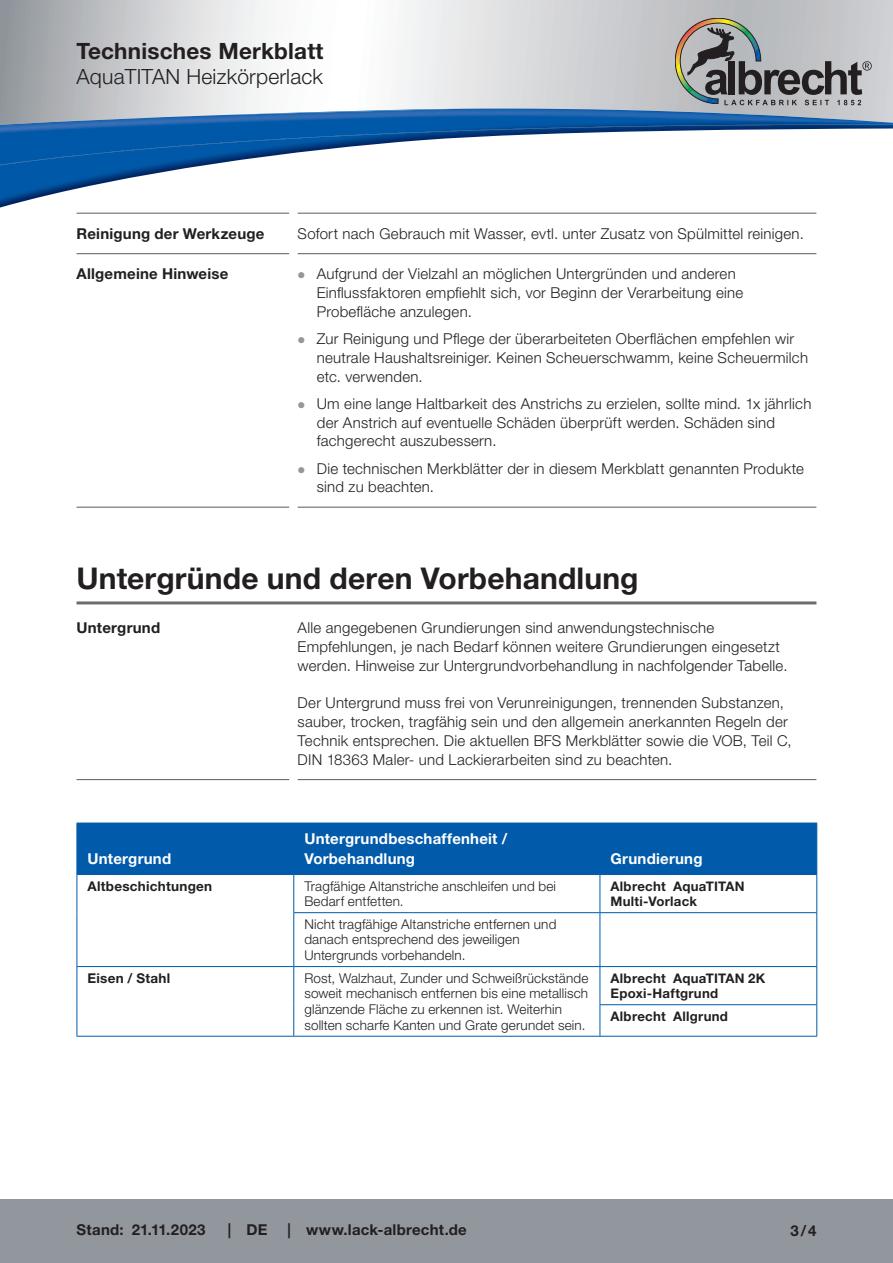
<style>
.page{position:relative;width:893px;height:1263px;background:#fff}
.page>*{position:absolute;margin:0;border:0;box-sizing:border-box;transform-origin:0 0}
.CB_AF_Kapitel_Ueberschrift{font:700 30px "Helvetica Neue LT Std";letter-spacing:.005em;color:#231f20}
.CB_AF_Kopf_TM{font:700 22.5px "Helvetica Neue LT Std";letter-spacing:.01em;color:#231f20}
.CB_AF_Kopf_Produktname_klein{font:300 21px "Helvetica Neue LT Std";letter-spacing:.01em;color:#231f20}
.CB_AF_Text_Standard{font:300 15px/18.8px "Helvetica Neue LT Std";letter-spacing:.015em;color:#231f20}
.CB_AF_Tab_Kopfzeile{font:700 15px/19.5px "Helvetica Neue LT Std";letter-spacing:.015em;color:#fff}
.CB_AF_Abschnitt_Ueberschrift{font:700 15px "Helvetica Neue LT Std";letter-spacing:.015em;color:#231f20}
.CB_AF_Fuß_Stand_linksb{font:700 15px "Helvetica Neue LT Std";letter-spacing:.015em;color:#231f20}
.CB_AF_Tab_Text_Standard{font:300 13.5px/15.8px "Helvetica Neue LT Std";letter-spacing:.01em;color:#231f20}
.CB_AF_Tab_Text_Standard-2{font:700 13.5px "Helvetica Neue LT Std";letter-spacing:.02em;color:#231f20}
.CB_AF_Tab_Text_Standard-3{font:700 13.2px/15.8px "Helvetica Neue LT Std";letter-spacing:.02em;color:#231f20}
</style>
<div class="page">
<svg style="left:0;top:0;width:893px;height:109px"></svg>
<img style="left:0;top:165px;width:206px;height:43px">
<img style="left:0;top:109px;width:893px;height:15px">
<img style="left:0;top:124px;width:893px;height:41px">
<svg style="left:675px;top:18px;width:197px;height:87px;background:#9a9b9b"></svg>
<div style="left:0;top:1199px;width:893px;height:64px;background:#91979d"></div>
<hr style="left:77px;top:213px;width:212px;height:1px;background:#6c6d70">
<hr style="left:298px;top:213px;width:518px;height:1px;background:#6c6d70">
<hr style="left:77px;top:253px;width:212px;height:1px;background:#6c6d70">
<hr style="left:298px;top:253px;width:518px;height:1px;background:#6c6d70">
<hr style="left:77px;top:507px;width:212px;height:1px;background:#6c6d70">
<hr style="left:298px;top:507px;width:518px;height:1px;background:#6c6d70">
<hr style="left:77px;top:779px;width:212px;height:1px;background:#6c6d70">
<hr style="left:298px;top:779px;width:518px;height:1px;background:#6c6d70">
<hr style="left:77px;top:601px;width:739px;height:3px;background:#6c6d70">
<div style="left:78px;top:824px;width:738px;height:50px;background:#015aaa"></div>
<hr style="left:77px;top:823px;width:1px;height:51px;background:#015aaa">
<hr style="left:77px;top:823px;width:217px;height:1px;background:#015aaa">
<hr style="left:77px;top:874px;width:217px;height:1px;background:#015aaa">
<hr style="left:293px;top:823px;width:1px;height:51px;background:#015aaa">
<hr style="left:294px;top:823px;width:306px;height:1px;background:#015aaa">
<hr style="left:294px;top:874px;width:306px;height:1px;background:#015aaa">
<hr style="left:600px;top:823px;width:1px;height:51px;background:#015aaa">
<hr style="left:600px;top:823px;width:217px;height:1px;background:#015aaa">
<hr style="left:816px;top:823px;width:1px;height:51px;background:#015aaa">
<hr style="left:600px;top:874px;width:217px;height:1px;background:#015aaa">
<hr style="left:77px;top:875px;width:1px;height:38px;background:#015aaa">
<hr style="left:77px;top:913px;width:1px;height:53px;background:#015aaa">
<hr style="left:77px;top:967px;width:1px;height:38px;background:#015aaa">
<hr style="left:77px;top:1005px;width:1px;height:31px;background:#015aaa">
<hr style="left:77px;top:966px;width:217px;height:1px;background:#015aaa">
<hr style="left:77px;top:1036px;width:217px;height:1px;background:#015aaa">
<hr style="left:293px;top:875px;width:1px;height:37px;background:#015aaa">
<hr style="left:293px;top:913px;width:1px;height:53px;background:#015aaa">
<hr style="left:293px;top:967px;width:1px;height:38px;background:#015aaa">
<hr style="left:293px;top:1005px;width:1px;height:31px;background:#015aaa">
<hr style="left:293px;top:912px;width:307px;height:1px;background:#015aaa">
<hr style="left:294px;top:966px;width:306px;height:1px;background:#015aaa">
<hr style="left:294px;top:1036px;width:306px;height:1px;background:#015aaa">
<hr style="left:600px;top:875px;width:1px;height:37px;background:#015aaa">
<hr style="left:600px;top:913px;width:1px;height:53px;background:#015aaa">
<hr style="left:600px;top:967px;width:1px;height:37px;background:#015aaa">
<hr style="left:600px;top:1005px;width:1px;height:31px;background:#015aaa">
<hr style="left:600px;top:912px;width:217px;height:1px;background:#015aaa">
<hr style="left:600px;top:966px;width:217px;height:1px;background:#015aaa">
<hr style="left:600px;top:1004px;width:217px;height:1px;background:#015aaa">
<hr style="left:816px;top:875px;width:1px;height:37px;background:#015aaa">
<hr style="left:816px;top:913px;width:1px;height:53px;background:#015aaa">
<hr style="left:816px;top:967px;width:1px;height:37px;background:#015aaa">
<hr style="left:816px;top:1005px;width:1px;height:31px;background:#015aaa">
<hr style="left:600px;top:1036px;width:217px;height:1px;background:#015aaa">
<p class="CB_AF_Kopf_TM" style="left:77px;top:37px;width:248px">Technisches Merkblatt</p>
<p class="CB_AF_Kopf_Produktname_klein" style="left:77px;top:64px;width:248px">AquaTITAN Heizkörperlack</p>
<p class="CB_AF_Abschnitt_Ueberschrift" style="left:77px;top:224px;width:189px">Reinigung der Werkzeuge</p>
<p class="CB_AF_Text_Standard" style="left:298px;top:224px;width:508px">Sofort nach Gebrauch mit Wasser, evtl. unter Zusatz von Spülmittel reinigen.</p>
<p class="CB_AF_Abschnitt_Ueberschrift" style="left:77px;top:265px;width:153px">Allgemeine Hinweise</p>
<p class="CB_AF_Text_Standard" style="left:317px;top:264px;width:428px">Aufgrund der Vielzahl an möglichen Untergründen und anderen<br>Einflussfaktoren empfiehlt sich, vor Beginn der Verarbeitung eine<br>Probefläche anzulegen.</p>
<p class="CB_AF_Text_Standard" style="left:317px;top:329px;width:493px">Zur Reinigung und Pflege der überarbeiteten Oberflächen empfehlen wir neutrale Haushaltsreiniger. Keinen Scheuerschwamm, keine Scheuermilch etc. verwenden.</p>
<p class="CB_AF_Text_Standard" style="left:317px;top:394px;width:496px">Um eine lange Haltbarkeit des Anstrichs zu erzielen, sollte mind. 1x jährlich der Anstrich auf eventuelle Schäden überprüft werden. Schäden sind fachgerecht auszubessern.</p>
<p class="CB_AF_Text_Standard" style="left:317px;top:458px;width:489px">Die technischen Merkblätter der in diesem Merkblatt genannten Produkte sind zu beachten.</p>
<p class="CB_AF_Kapitel_Ueberschrift" style="left:77px;top:559px;width:564px">Untergründe und deren Vorbehandlung</p>
<p class="CB_AF_Abschnitt_Ueberschrift" style="left:77px;top:619px;width:85px">Untergrund</p>
<p class="CB_AF_Text_Standard" style="left:298px;top:618px;width:491px">Alle angegebenen Grundierungen sind anwendungstechnische<br>Empfehlungen, je nach Bedarf können weitere Grundierungen eingesetzt werden. Hinweise zur Untergrundvorbehandlung in nachfolgender Tabelle.</p>
<p class="CB_AF_Text_Standard" style="left:298px;top:693px;width:495px">Der Untergrund muss frei von Verunreinigungen, trennenden Substanzen, sauber, trocken, tragfähig sein und den allgemein anerkannten Regeln der Technik entsprechen. Die aktuellen BFS Merkblätter sowie die VOB, Teil C, DIN 18363 Maler- und Lackierarbeiten sind zu beachten.</p>
<p class="CB_AF_Tab_Kopfzeile" style="left:88px;top:848px;width:85px">Untergrund</p>
<p class="CB_AF_Tab_Kopfzeile" style="left:304px;top:829px;width:204px">Untergrundbeschaffenheit /<br>Vorbehandlung</p>
<p class="CB_AF_Tab_Kopfzeile" style="left:611px;top:848px;width:93px">Grundierung</p>
<p class="CB_AF_Tab_Text_Standard-2" style="left:88px;top:877px;width:126px">Altbeschichtungen</p>
<p class="CB_AF_Tab_Text_Standard" style="left:304px;top:877px;width:253px">Tragfähige Altanstriche anschleifen und bei<br>Bedarf entfetten.</p>
<p class="CB_AF_Tab_Text_Standard-3" style="left:611px;top:878px;width:135px">Albrecht AquaTITAN<br>Multi-Vorlack</p>
<p class="CB_AF_Tab_Text_Standard" style="left:304px;top:916px;width:253px">Nicht tragfähige Altanstriche entfernen und danach entsprechend des jeweiligen<br>Untergrunds vorbehandeln.</p>
<p class="CB_AF_Tab_Text_Standard-2" style="left:88px;top:969px;width:84px">Eisen / Stahl</p>
<p class="CB_AF_Tab_Text_Standard" style="left:304px;top:970px;width:285px">Rost, Walzhaut, Zunder und Schweißrückstände soweit mechanisch entfernen bis eine metallisch glänzende Fläche zu erkennen ist. Weiterhin sollten scharfe Kanten und Grate gerundet sein.</p>
<p class="CB_AF_Tab_Text_Standard-3" style="left:611px;top:970px;width:156px">Albrecht AquaTITAN 2K<br>Epoxi-Haftgrund</p>
<p class="CB_AF_Tab_Text_Standard-3" style="left:611px;top:1008px;width:119px">Albrecht Allgrund</p>
<p class="CB_AF_Fuß_Stand_linksb" style="left:77px;top:1221px;width:49px">Stand:</p>
<p class="CB_AF_Fuß_Stand_linksb" style="left:132px;top:1221px;width:75px">21.11.2023</p>
<p class="CB_AF_Fuß_Stand_linksb" style="left:228px;top:1220px;width:5px">|</p>
<p class="CB_AF_Fuß_Stand_linksb" style="left:247px;top:1221px;width:23px">DE</p>
<p class="CB_AF_Fuß_Stand_linksb" style="left:287px;top:1220px;width:5px">|</p>
<p class="CB_AF_Fuß_Stand_linksb" style="left:306px;top:1221px;width:162px">www.lack-albrecht.de</p>
<p class="CB_AF_Abschnitt_Ueberschrift" style="left:790px;top:1222px;width:27px">3/4</p>
</div>
